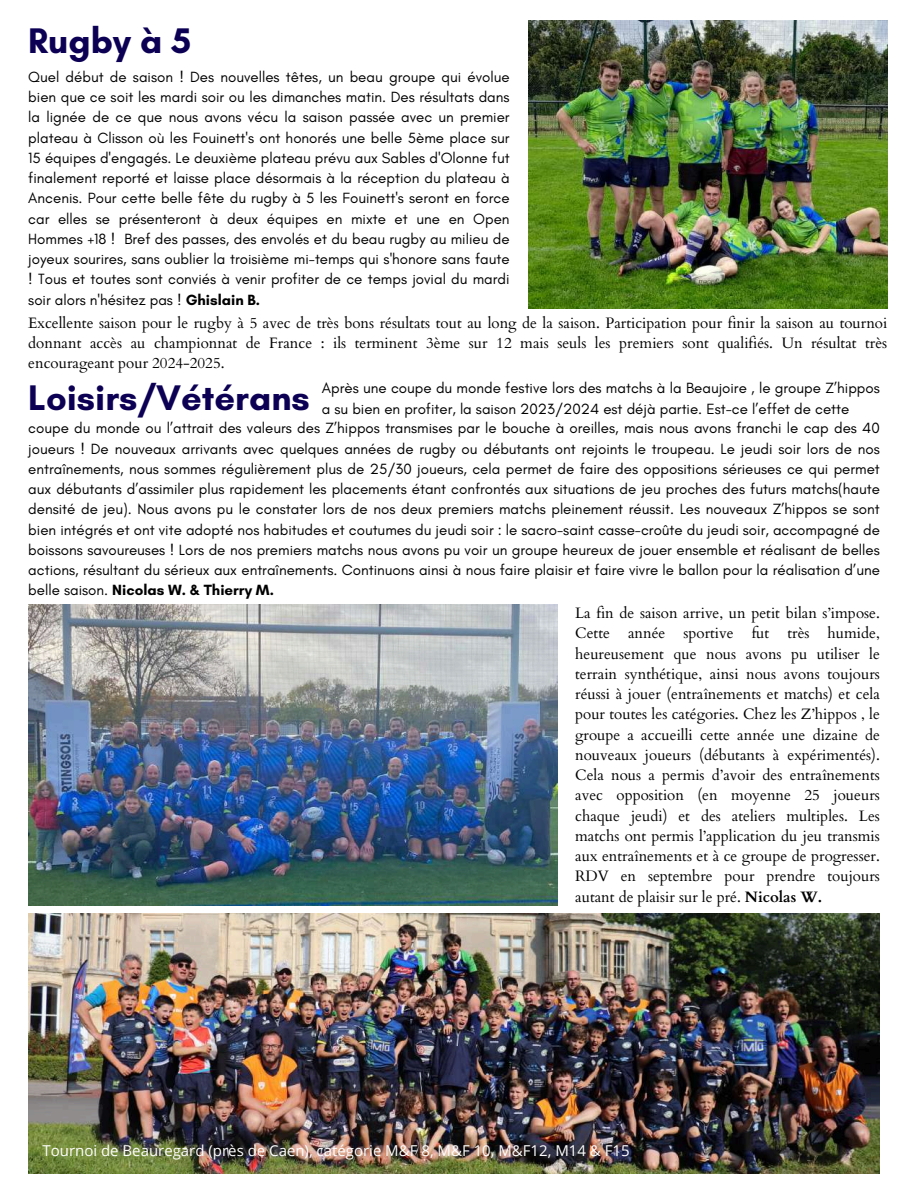
<style>
.page{position:relative;width:918px;height:1188px;background:#fff}
.page>*{position:absolute;margin:0;border:0;box-sizing:border-box;transform-origin:0 0}
.t1{font:700 36.3px "Glacial Indifference";color:#0c0054}
.t2{font:15.15px/20.2px "Glacial Indifference";color:#000;text-align:justify}
.t3{font:15.15px/20.2px "Cardo";color:#000;text-align:justify}
.t4{font:15px "Open Sans";color:#fff}
.s1{font-weight:700}
</style>
<div class="page">
<img style="left:28px;top:605px;width:529px;height:300px">
<img style="left:529px;top:20px;width:358px;height:288px">
<img style="left:29px;top:914px;width:850px;height:259px">
<h1 class="t1" style="left:28px;top:18px;width:164px">Rugby à 5</h1>
<p class="t2" style="left:28px;top:66px;width:483px">Quel début de saison ! Des nouvelles têtes, un beau groupe qui évolue bien que ce soit les mardi soir ou les dimanches matin. Des résultats dans la lignée de ce que nous avons vécu la saison passée avec un premier plateau à Clisson où les Fouinett's ont honorés une belle 5ème place sur 15 équipes d'engagés. Le deuxième plateau prévu aux Sables d'Olonne fut finalement reporté et laisse place désormais à la réception du plateau à Ancenis. Pour cette belle fête du rugby à 5 les Fouinett's seront en force car elles se présenteront à deux équipes en mixte et une en Open Hommes +18 ! Bref des passes, des envolés et du beau rugby au milieu de joyeux sourires, sans oublier la troisième mi-temps qui s'honore sans faute ! Tous et toutes sont conviés à venir profiter de ce temps jovial du mardi soir alors n'hésitez pas ! <span class="s1">Ghislain B.</span></p>
<p class="t3" style="left:28px;top:313px;width:861px">Excellente saison pour le rugby à 5 avec de très bons résultats tout au long de la saison. Participation pour finir la saison au tournoi donnant accès au championnat de France : ils terminent 3ème sur 12 mais seuls les premiers sont qualifiés. Un résultat très encourageant pour 2024-2025.</p>
<p class="t2" style="left:322px;top:378px;width:559px">Après une coupe du monde festive lors des matchs à la Beaujoire , le groupe Z’hippos a su bien en profiter, la saison 2023/2024 est déjà partie. Est-ce l’effet de cette</p>
<h1 class="t1" style="left:28px;top:376px;width:283px">Loisirs/Vétérans</h1>
<p class="t2" style="left:28px;top:418px;width:853px">coupe du monde ou l’attrait des valeurs des Z’hippos transmises par le bouche à oreilles, mais nous avons franchi le cap des 40 joueurs ! De nouveaux arrivants avec quelques années de rugby ou débutants ont rejoints le troupeau. Le jeudi soir lors de nos entraînements, nous sommes régulièrement plus de 25/30 joueurs, cela permet de faire des oppositions sérieuses ce qui permet aux débutants d’assimiler plus rapidement les placements étant confrontés aux situations de jeu proches des futurs matchs(haute densité de jeu). Nous avons pu le constater lors de nos deux premiers matchs pleinement réussit. Les nouveaux Z’hippos se sont bien intégrés et ont vite adopté nos habitudes et coutumes du jeudi soir : le sacro-saint casse-croûte du jeudi soir, accompagné de boissons savoureuses ! Lors de nos premiers matchs nous avons pu voir un groupe heureux de jouer ensemble et réalisant de belles actions, résultant du sérieux aux entraînements. Continuons ainsi à nous faire plaisir et faire vivre le ballon pour la réalisation d’une belle saison. <span class="s1">Nicolas W. &amp; Thierry M.</span></p>
<p class="t3" style="left:575px;top:603px;width:306px">La fin de saison arrive, un petit bilan s’impose.<br>Cette année sportive fut très humide, heureusement que nous avons pu utiliser le terrain synthétique, ainsi nous avons toujours réussi à jouer (entraînements et matchs) et cela pour toutes les catégories. Chez les Z’hippos , le groupe a accueilli cette année une dizaine de nouveaux joueurs (débutants à expérimentés).<br>Cela nous a permis d’avoir des entraînements avec opposition (en moyenne 25 joueurs chaque jeudi) et des ateliers multiples. Les matchs ont permis l’application du jeu transmis aux entraînements et à ce groupe de progresser.<br>RDV en septembre pour prendre toujours autant de plaisir sur le pré. <span class="s1">Nicolas W.</span></p>
<p class="t4" style="left:42px;top:1140px;width:589px">Tournoi de Beauregard (près de Caen), catégorie M&amp;F 8, M&amp;F 10, M&amp;F12, M14 &amp; F15</p>
</div>
